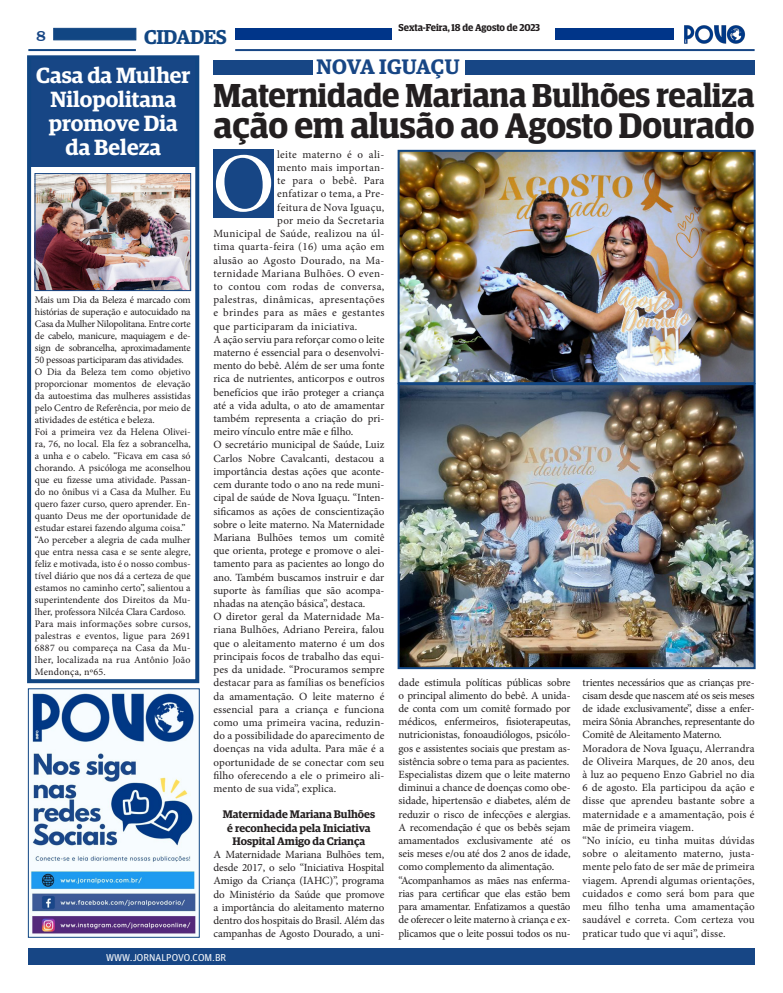
<style>
.page{position:relative;width:783px;height:993px;background:#fff}
.page>*{position:absolute;margin:0;border:0;box-sizing:border-box;transform-origin:0 0}
.t1{font:83.8px "Minion Pro";color:#fff}
.t2{font:600 35.6px "Guardian Egyptian Display";letter-spacing:-.005em;color:#231f20}
.t3{font:600 33.2px "Guardian Egyptian Display";color:#231f20}
.t4{font:600 22px/24px "Guardian Egyptian";color:#fff;text-align:center}
.t5{font:600 21px "Guardian Egyptian";color:#174685}
.t6{font:600 20px "Guardian Egyptian";letter-spacing:-.02em;color:#114683}
.t7{font:16px "Clarendon BT";color:#174685}
.t8{font:11px/13.2px "Minion Pro";letter-spacing:.005em;color:#231f20;text-align:justify}
.t9{font:11px "Minion Pro";letter-spacing:.03em;color:#231f20}
.t10{font:600 11px/13.2px "Guardian Egyptian";color:#231f20;text-align:center}
.t11{font:11px "Minion Pro";letter-spacing:.025em;color:#231f20}
.t12{font:10px/12px "Minion Pro";color:#231f20;text-align:justify}
.t13{font:600 10px "Guardian Egyptian Display";letter-spacing:-.005em;color:#231f20}
.t14{font:10px "Guardian Agate Sans G1 D Regular";color:#fff}
</style>
<div class="page">
<div style="left:28px;top:947px;width:726px;height:17px;background:#174685"></div>
<img style="left:684px;top:25px;width:62px;height:19px">
<div style="left:53px;top:28px;width:83px;height:12px;background:#114683;border:1px solid #114683"></div>
<hr style="left:28px;top:49px;width:108px;height:2px;background:#114683">
<div style="left:235px;top:28px;width:156px;height:12px;background:#003589"></div>
<hr style="left:235px;top:49px;width:519px;height:2px;background:#174685">
<div style="left:555px;top:28px;width:119px;height:12px;background:#003589"></div>
<div style="left:28px;top:58px;width:171px;height:109px;background:#174685"></div>
<div style="left:27px;top:55px;width:172px;height:628px;border:4px solid #114683"></div>
<div style="left:464px;top:60px;width:290px;height:14px;background:#174685"></div>
<div style="left:213px;top:60px;width:100px;height:14px;background:#174685"></div>
<img style="left:36px;top:175px;width:153px;height:114px">
<div style="left:34px;top:173px;width:157px;height:118px;border:1px solid #174685"></div>
<div style="left:213px;top:150px;width:61px;height:68px;background:#174685"></div>
<img style="left:400px;top:153px;width:352px;height:513px">
<div style="left:397px;top:150px;width:358px;height:234px;border:2px solid #114683"></div>
<div style="left:397px;top:383px;width:358px;height:286px;border:2px solid #114683"></div>
<img style="left:30px;top:690px;width:166px;height:245px">
<div style="left:28px;top:688px;width:172px;height:249px;border:1px solid #114683"></div>
<p class="t13" style="left:398px;top:22px;width:143px">Sexta-Feira, 18 de Agosto de 2023</p>
<h3 class="t6" style="left:144px;top:22px;width:84px">CIDADES</h3>
<p class="t4" style="left:36px;top:62px;width:156px">Casa da Mulher<br>Nilopolitana promove Dia da Beleza</p>
<p class="t5" style="left:316px;top:52px;width:144px">NOVA IGUAÇU</p>
<h3 class="t7" style="left:36px;top:25px;width:11px">8</h3>
<p class="t3" style="left:213px;top:77px;width:542px">Maternidade Mariana Bulhões realiza</p>
<p class="t2" style="left:213px;top:106px;width:542px">ação em alusão ao Agosto Dourado</p>
<p class="t1" style="left:212px;top:128px;width:64px">O</p>
<p class="t9" style="left:277px;top:147px;width:109px">leite materno é o ali-</p>
<p class="t11" style="left:277px;top:160px;width:109px">mento mais importan-</p>
<p class="t9" style="left:277px;top:173px;width:109px">te para o bebê. Para</p>
<p class="t9" style="left:277px;top:186px;width:109px">enfatizar o tema, a Pre-</p>
<p class="t9" style="left:277px;top:200px;width:109px">feitura de Nova Iguaçu,</p>
<p class="t9" style="left:277px;top:213px;width:109px">por meio da Secretaria</p>
<p class="t9" style="left:213px;top:226px;width:172px">Municipal de Saúde, realizou na úl-</p>
<p class="t9" style="left:213px;top:239px;width:172px">tima quarta-feira (16) uma ação em</p>
<p class="t9" style="left:213px;top:252px;width:172px">alusão ao Agosto Dourado, na Ma-</p>
<p class="t9" style="left:213px;top:266px;width:172px">ternidade Mariana Bulhões. O even-</p>
<p class="t11" style="left:213px;top:279px;width:172px">to contou com rodas de conversa,</p>
<p class="t9" style="left:213px;top:292px;width:172px">palestras, dinâmicas, apresentações</p>
<p class="t9" style="left:213px;top:305px;width:172px">e brindes para as mães e gestantes</p>
<p class="t9" style="left:213px;top:318px;width:145px">que participaram da iniciativa.</p>
<p class="t8" style="left:213px;top:332px;width:172px">A ação serviu para reforçar como o leite materno é essencial para o desenvolvi&shy;mento do bebê. Além de ser uma fonte rica de nutrientes, anticorpos e outros benefícios que irão proteger a criança até a vida adulta, o ato de amamentar também representa a criação do pri&shy;meiro vínculo entre mãe e filho.</p>
<p class="t8" style="left:213px;top:438px;width:172px">O secretário municipal de Saúde, Luiz Carlos Nobre Cavalcanti, destacou a importância destas ações que aconte&shy;cem durante todo o ano na rede muni&shy;cipal de saúde de Nova Iguaçu. “Inten&shy;sificamos as ações de conscientização sobre o leite materno. Na Maternidade Mariana Bulhões temos um comitê que orienta, protege e promove o alei&shy;tamento para as pacientes ao longo do ano. Também buscamos instruir e dar suporte às famílias que são acompa&shy;nhadas na atenção básica”, destaca.</p>
<p class="t8" style="left:213px;top:610px;width:172px">O diretor geral da Maternidade Ma&shy;riana Bulhões, Adriano Pereira, falou que o aleitamento materno é um dos principais focos de trabalho das equi&shy;pes da unidade. “Procuramos sempre destacar para as famílias os benefícios da amamentação. O leite materno é essencial para a criança e funciona como uma primeira vacina, reduzin&shy;do a possibilidade do aparecimento de doenças na vida adulta. Para mãe é a oportunidade de se conectar com seu filho oferecendo a ele o primeiro ali&shy;mento de sua vida”, explica.</p>
<p class="t10" style="left:223px;top:806px;width:154px">Maternidade Mariana Bulhões é reconhecida pela Iniciativa<br>Hospital Amigo da Criança</p>
<p class="t8" style="left:213px;top:847px;width:172px">A Maternidade Mariana Bulhões tem, desde 2017, o selo “Iniciativa Hospital Amigo da Criança (IAHC)”, programa do Ministério da Saúde que promove a importância do aleitamento materno dentro dos hospitais do Brasil. Além das campanhas de Agosto Dourado, a uni-</p>
<p class="t12" style="left:35px;top:294px;width:157px">Mais um Dia da Beleza é marcado com histórias de superação e autocuidado na Casa da Mulher Nilopolitana. Entre corte de cabelo, manicure, maquiagem e de&shy;sign de sobrancelha, aproximadamente 50 pessoas participaram das atividades.</p>
<p class="t12" style="left:35px;top:366px;width:157px">O Dia da Beleza tem como objetivo proporcionar momentos de elevação da autoestima das mulheres assistidas pelo Centro de Referência, por meio de atividades de estética e beleza.</p>
<p class="t12" style="left:35px;top:426px;width:157px">Foi a primeira vez da Helena Olivei&shy;ra, 76, no local. Ela fez a sobrancelha, a unha e o cabelo. “Ficava em casa só chorando. A psicóloga me aconselhou que eu fizesse uma atividade. Passan&shy;do no ônibus vi a Casa da Mulher. Eu quero fazer curso, quero aprender. En&shy;quanto Deus me der oportunidade de estudar estarei fazendo alguma coisa.”</p>
<p class="t12" style="left:35px;top:534px;width:157px">“Ao perceber a alegria de cada mulher que entra nessa casa e se sente alegre, feliz e motivada, isto é o nosso combus&shy;tível diário que nos dá a certeza de que estamos no caminho certo”, salientou a superintendente dos Direitos da Mu&shy;lher, professora Nilcéa Clara Cardoso.</p>
<p class="t12" style="left:35px;top:618px;width:157px">Para mais informações sobre cursos, palestras e eventos, ligue para 2691<br>6887 ou compareça na Casa da Mu&shy;lher, localizada na rua Antônio João Mendonça, nº65.</p>
<p class="t8" style="left:398px;top:675px;width:173px">dade estimula políticas públicas sobre o principal alimento do bebê. A unida&shy;de conta com um comitê formado por médicos, enfermeiros, fisioterapeutas, nutricionistas, fonoaudiólogos, psicólo&shy;gos e assistentes sociais que prestam as&shy;sistência sobre o tema para as pacientes.</p>
<p class="t8" style="left:398px;top:767px;width:173px">Especialistas dizem que o leite materno diminui a chance de doenças como obe&shy;sidade, hipertensão e diabetes, além de reduzir o risco de infecções e alergias.<br>A recomendação é que os bebês sejam amamentados exclusivamente até os seis meses e/ou até dos 2 anos de idade, como complemento da alimentação.</p>
<p class="t8" style="left:398px;top:873px;width:173px">“Acompanhamos as mães nas enferma&shy;rias para certificar que elas estão bem para amamentar. Enfatizamos a questão de oferecer o leite materno à criança e ex&shy;plicamos que o leite possui todos os nu-</p>
<p class="t8" style="left:582px;top:675px;width:173px">trientes necessários que as crianças pre&shy;cisam desde que nascem até os seis meses de idade exclusivamente”, disse a enfer&shy;meira Sônia Abranches, representante do Comitê de Aleitamento Materno.</p>
<p class="t8" style="left:582px;top:741px;width:173px">Moradora de Nova Iguaçu, Alerrandra de Oliveira Marques, de 20 anos, deu à luz ao pequeno Enzo Gabriel no dia 6 de agosto. Ela participou da ação e disse que aprendeu bastante sobre a maternidade e a amamentação, pois é mãe de primeira viagem.</p>
<p class="t8" style="left:582px;top:833px;width:173px">“No início, eu tinha muitas dúvidas sobre o aleitamento materno, justa&shy;mente pelo fato de ser mãe de primeira viagem. Aprendi algumas orientações, cuidados e como será bom para que meu filho tenha uma amamentação saudável e correta. Com certeza vou praticar tudo que vi aqui”, disse.</p>
<p class="t14" style="left:106px;top:949px;width:122px">WWW.JORNALPOVO.COM.BR</p>
</div>
